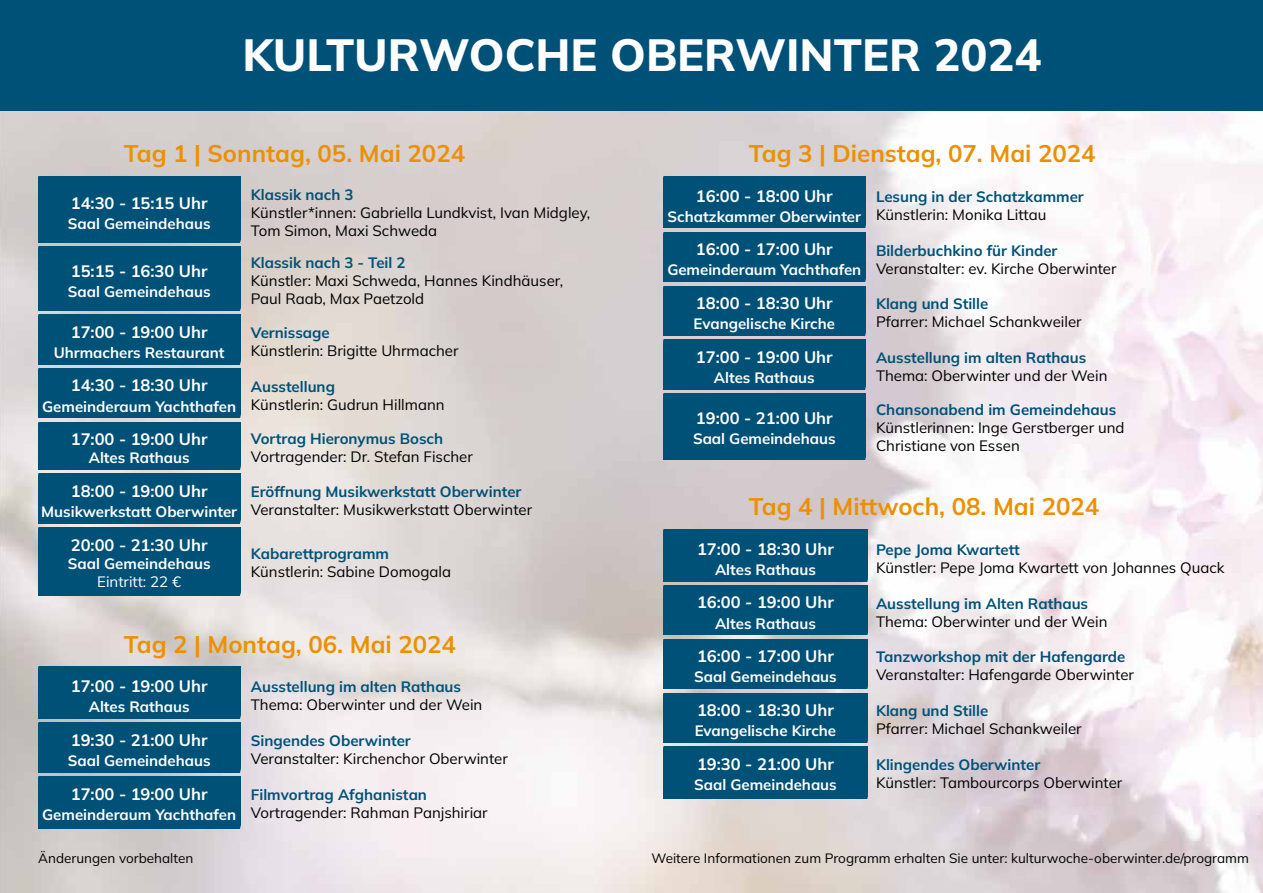
<style>
.page{position:relative;width:1263px;height:893px;background:#fff}
.page>*{position:absolute;margin:0;border:0;box-sizing:border-box;transform-origin:0 0}
.t1{font:800 45px "Mulish";color:#fff}
.t2{font:700 24px "Mulish";color:#eb9001}
.t3{font:700 16.5px "Mulish";color:#fff}
.t4{font:15px/18px "Mulish";color:#000}
.t5{font:700 15px "Mulish";color:#005177}
.t6{font:700 15px "Mulish";color:#fff}
.t7{font:15px "Mulish";color:#fff}
.t8{font:13.5px "Mulish";color:#000}
</style>
<div class="page">
<img style="left:0;top:111px;width:1263px;height:782px">
<div style="left:0;top:0;width:1263px;height:111px;background:#005177"></div>
<div style="left:38px;top:176px;width:202px;height:419px;background:#005177"></div>
<div style="left:38px;top:667px;width:202px;height:161px;background:#005177"></div>
<div style="left:663px;top:176px;width:202px;height:283px;background:#005177"></div>
<div style="left:663px;top:530px;width:204px;height:268px;background:#005177"></div>
<h1 class="t1" style="left:242px;top:23px;width:801px">KULTURWOCHE OBERWINTER 2024</h1>
<h2 class="t2" style="left:124px;top:137px;width:343px">Tag 1 | Sonntag, 05. Mai 2024</h2>
<p class="t3" style="left:71px;top:191px;width:138px">14:30 - 15:15 Uhr</p>
<p class="t6" style="left:68px;top:213px;width:144px">Saal Gemeindehaus</p>
<p class="t3" style="left:71px;top:259px;width:138px">15:15 - 16:30 Uhr</p>
<p class="t6" style="left:68px;top:281px;width:144px">Saal Gemeindehaus</p>
<p class="t3" style="left:71px;top:320px;width:138px">17:00 - 19:00 Uhr</p>
<p class="t6" style="left:54px;top:342px;width:172px">Uhrmachers Restaurant</p>
<p class="t3" style="left:71px;top:374px;width:138px">14:30 - 18:30 Uhr</p>
<p class="t6" style="left:42px;top:396px;width:195px">Gemeinderaum Yachthafen</p>
<p class="t3" style="left:71px;top:428px;width:138px">17:00 - 19:00 Uhr</p>
<p class="t6" style="left:89px;top:447px;width:102px">Altes Rathaus</p>
<p class="t3" style="left:71px;top:479px;width:138px">18:00 - 19:00 Uhr</p>
<p class="t6" style="left:41px;top:501px;width:197px">Musikwerkstatt Oberwinter</p>
<p class="t3" style="left:71px;top:533px;width:138px">20:00 - 21:30 Uhr</p>
<p class="t6" style="left:68px;top:553px;width:144px">Saal Gemeindehaus</p>
<p class="t7" style="left:97px;top:571px;width:85px">Eintritt: 22 €</p>
<p class="t5" style="left:251px;top:184px;width:104px">Klassik nach 3</p>
<p class="t4" style="left:251px;top:203px;width:341px">Künstler*innen: Gabriella Lundkvist, Ivan Midgley,<br>Tom Simon, Maxi Schweda</p>
<p class="t5" style="left:251px;top:252px;width:156px">Klassik nach 3 - Teil 2</p>
<p class="t4" style="left:251px;top:271px;width:314px">Künstler: Maxi Schweda, Hannes Kindhäuser,<br>Paul Raab, Max Paetzold</p>
<p class="t5" style="left:251px;top:322px;width:80px">Vernissage</p>
<p class="t4" style="left:251px;top:341px;width:209px">Künstlerin: Brigitte Uhrmacher</p>
<p class="t5" style="left:251px;top:376px;width:86px">Ausstellung</p>
<p class="t4" style="left:251px;top:395px;width:195px">Künstlerin: Gudrun Hillmann</p>
<p class="t5" style="left:251px;top:429px;width:194px">Vortrag Hieronymus Bosch</p>
<p class="t4" style="left:251px;top:448px;width:223px">Vortragender: Dr. Stefan Fischer</p>
<p class="t5" style="left:251px;top:481px;width:272px">Eröffnung Musikwerkstatt Oberwinter</p>
<p class="t4" style="left:251px;top:500px;width:283px">Veranstalter: Musikwerkstatt Oberwinter</p>
<p class="t5" style="left:251px;top:543px;width:140px">Kabarettprogramm</p>
<p class="t4" style="left:251px;top:562px;width:202px">Künstlerin: Sabine Domogala</p>
<h2 class="t2" style="left:124px;top:628px;width:334px">Tag 2 | Montag, 06. Mai 2024</h2>
<p class="t3" style="left:71px;top:675px;width:138px">17:00 - 19:00 Uhr</p>
<p class="t6" style="left:89px;top:696px;width:102px">Altes Rathaus</p>
<p class="t5" style="left:251px;top:677px;width:212px">Ausstellung im alten Rathaus</p>
<p class="t4" style="left:251px;top:696px;width:233px">Thema: Oberwinter und der Wein</p>
<p class="t3" style="left:71px;top:728px;width:138px">19:30 - 21:00 Uhr</p>
<p class="t6" style="left:68px;top:750px;width:144px">Saal Gemeindehaus</p>
<p class="t5" style="left:251px;top:730px;width:161px">Singendes Oberwinter</p>
<p class="t4" style="left:251px;top:749px;width:258px">Veranstalter: Kirchenchor Oberwinter</p>
<p class="t3" style="left:71px;top:782px;width:138px">17:00 - 19:00 Uhr</p>
<p class="t6" style="left:42px;top:804px;width:195px">Gemeinderaum Yachthafen</p>
<p class="t5" style="left:251px;top:784px;width:178px">Filmvortrag Afghanistan</p>
<p class="t4" style="left:251px;top:803px;width:238px">Vortragender: Rahman Panjshiriar</p>
<h2 class="t2" style="left:749px;top:137px;width:348px">Tag 3 | Dienstag, 07. Mai 2024</h2>
<p class="t3" style="left:696px;top:184px;width:138px">16:00 - 18:00 Uhr</p>
<p class="t6" style="left:667px;top:206px;width:195px">Schatzkammer Oberwinter</p>
<p class="t5" style="left:876px;top:186px;width:209px">Lesung in der Schatzkammer</p>
<p class="t4" style="left:876px;top:205px;width:172px">Künstlerin: Monika Littau</p>
<p class="t3" style="left:696px;top:238px;width:138px">16:00 - 17:00 Uhr</p>
<p class="t6" style="left:667px;top:260px;width:195px">Gemeinderaum Yachthafen</p>
<p class="t5" style="left:876px;top:240px;width:183px">Bilderbuchkino für Kinder</p>
<p class="t4" style="left:876px;top:259px;width:242px">Veranstalter: ev. Kirche Oberwinter</p>
<p class="t3" style="left:696px;top:292px;width:138px">18:00 - 18:30 Uhr</p>
<p class="t6" style="left:693px;top:313px;width:143px">Evangelische Kirche</p>
<p class="t5" style="left:876px;top:294px;width:114px">Klang und Stille</p>
<p class="t4" style="left:876px;top:312px;width:207px">Pfarrer: Michael Schankweiler</p>
<p class="t3" style="left:696px;top:345px;width:138px">17:00 - 19:00 Uhr</p>
<p class="t6" style="left:714px;top:367px;width:102px">Altes Rathaus</p>
<p class="t5" style="left:876px;top:347px;width:212px">Ausstellung im alten Rathaus</p>
<p class="t4" style="left:876px;top:366px;width:233px">Thema: Oberwinter und der Wein</p>
<p class="t3" style="left:696px;top:406px;width:138px">19:00 - 21:00 Uhr</p>
<p class="t6" style="left:693px;top:428px;width:144px">Saal Gemeindehaus</p>
<p class="t5" style="left:876px;top:399px;width:242px">Chansonabend im Gemeindehaus</p>
<p class="t4" style="left:876px;top:418px;width:250px">Künstlerinnen: Inge Gerstberger und<br>Christiane von Essen</p>
<h2 class="t2" style="left:749px;top:490px;width:352px">Tag 4 | Mittwoch, 08. Mai 2024</h2>
<p class="t3" style="left:697px;top:537px;width:138px">17:00 - 18:30 Uhr</p>
<p class="t6" style="left:715px;top:559px;width:102px">Altes Rathaus</p>
<p class="t5" style="left:876px;top:539px;width:145px">Pepe Joma Kwartett</p>
<p class="t4" style="left:876px;top:558px;width:350px">Künstler: Pepe Joma Kwartett von Johannes Quack</p>
<p class="t3" style="left:697px;top:591px;width:138px">16:00 - 19:00 Uhr</p>
<p class="t6" style="left:715px;top:613px;width:102px">Altes Rathaus</p>
<p class="t5" style="left:876px;top:593px;width:214px">Ausstellung im Alten Rathaus</p>
<p class="t4" style="left:876px;top:612px;width:233px">Thema: Oberwinter und der Wein</p>
<p class="t3" style="left:697px;top:645px;width:138px">16:00 - 17:00 Uhr</p>
<p class="t6" style="left:694px;top:666px;width:144px">Saal Gemeindehaus</p>
<p class="t5" style="left:876px;top:647px;width:251px">Tanzworkshop mit der Hafengarde</p>
<p class="t4" style="left:876px;top:666px;width:259px">Veranstalter: Hafengarde Oberwinter</p>
<p class="t3" style="left:697px;top:698px;width:138px">18:00 - 18:30 Uhr</p>
<p class="t6" style="left:695px;top:720px;width:143px">Evangelische Kirche</p>
<p class="t5" style="left:876px;top:700px;width:114px">Klang und Stille</p>
<p class="t4" style="left:876px;top:719px;width:207px">Pfarrer: Michael Schankweiler</p>
<p class="t3" style="left:697px;top:752px;width:138px">19:30 - 21:00 Uhr</p>
<p class="t6" style="left:694px;top:774px;width:144px">Saal Gemeindehaus</p>
<p class="t5" style="left:876px;top:754px;width:166px">Klingendes Oberwinter</p>
<p class="t4" style="left:876px;top:773px;width:248px">Künstler: Tambourcorps Oberwinter</p>
<p class="t8" style="left:38px;top:849px;width:157px">Änderungen vorbehalten</p>
<p class="t8" style="left:651px;top:849px;width:599px">Weitere Informationen zum Programm erhalten Sie unter: kulturwoche-oberwinter.de/programm</p>
</div>
